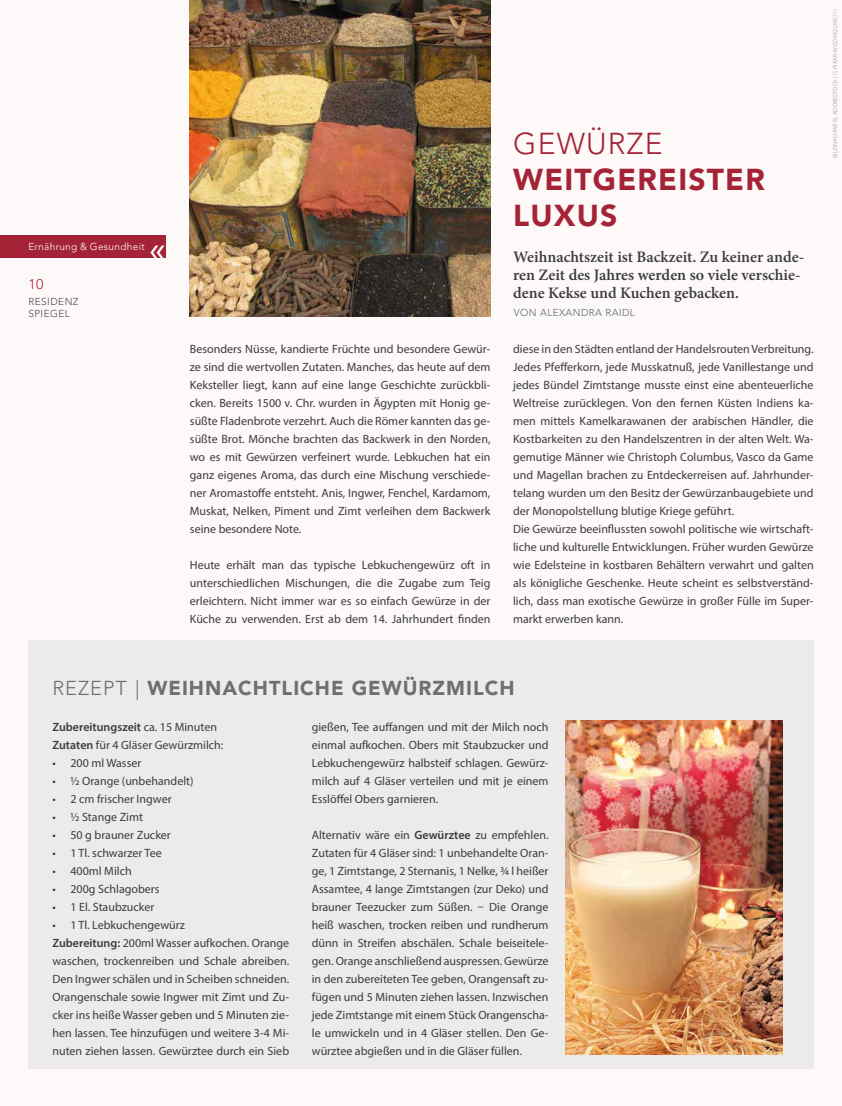
<style>
.page{position:relative;width:842px;height:1106px;background:#fcf9f8}
.page>*{position:absolute;margin:0;border:0;box-sizing:border-box;transform-origin:0 0}
.t1{font:900 30px/36px "Avenir LT Std";letter-spacing:.04em;color:#a52336}
.t2{font:300 30px "Avenir LT Std";letter-spacing:.04em;color:#a52336}
.t3{font:900 20px "Avenir LT Std";letter-spacing:.05em;color:#706f6f}
.t4{font:600 16px/18px "Minion Pro";color:#3c3c3b}
.t5{font:300 14px "Avenir LT Std";color:#a52336}
.t6{font:12px/18px "Myriad Pro";color:#3c3c3b;text-align:justify}
.t7{font:300 10px "Avenir LT Std";letter-spacing:.035em;color:#fff}
.t8{font:300 10px "Avenir LT Std";letter-spacing:.04em;color:#5b6770}
.t9{font:300 10px/12px "Avenir LT Std";letter-spacing:.05em;color:#4d4947}
.t10{font:6px "Myriad Pro";letter-spacing:.02em;color:#b3b2b2}
.s1{font-weight:300}
.s2{font-weight:600}
</style>
<div class="page">
<img style="left:190px;top:0;width:300px;height:317px">
<div style="left:28px;top:640px;width:786px;height:429px;background:#eceaeb"></div>
<img style="left:566px;top:720px;width:216px;height:334px">
<div style="left:0;top:235px;width:166px;height:22px;background:#a52336"></div>
<svg style="left:151px;top:257px;width:14px;height:1px"></svg>
<p class="t7" style="left:28px;top:241px;width:34px">Thema</p>
<p class="t5" style="left:28px;top:276px;width:17px">10</p>
<p class="t9" style="left:28px;top:295px;width:52px">RESIDENZ<br>SPIEGEL</p>
<p class="t7" style="left:28px;top:241px;width:118px">Ernährung &amp; Gesundheit</p>
<p class="t6" style="left:190px;top:339px;width:302px">Besonders Nüsse, kandierte Früchte und besondere Gewür&shy;ze sind die wertvollen Zutaten. Manches, das heute auf dem Keksteller liegt, kann auf eine lange Geschichte zurückbli&shy;cken. Bereits 1500 v. Chr. wurden in Ägypten mit Honig ge&shy;süßte Fladenbrote verzehrt. Auch die Römer kannten das ge&shy;süßte Brot. Mönche brachten das Backwerk in den Norden, wo es mit Gewürzen verfeinert wurde. Lebkuchen hat ein ganz eigenes Aroma, das durch eine Mischung verschiede&shy;ner Aromastoffe entsteht. Anis, Ingwer, Fenchel, Kardamom, Muskat, Nelken, Piment und Zimt verleihen dem Backwerk seine besondere Note.</p>
<p class="t6" style="left:190px;top:555px;width:302px">Heute erhält man das typische Lebkuchengewürz oft in unterschiedlichen Mischungen, die die Zugabe zum Teig erleichtern. Nicht immer war es so einfach Gewürze in der Küche zu verwenden. Erst ab dem 14. Jahrhundert finden</p>
<h1 class="t2" style="left:513px;top:126px;width:151px">GEWÜRZE</h1>
<h1 class="t1" style="left:513px;top:162px;width:253px">WEITGEREISTER<br>LUXUS</h1>
<h3 class="t4" style="left:513px;top:248px;width:293px">Weihnachtszeit ist Backzeit. Zu keiner ande&shy;ren Zeit des Jahres werden so viele verschie&shy;dene Kekse und Kuchen gebacken.</h3>
<p class="t8" style="left:514px;top:307px;width:122px">VON ALEXANDRA RAIDL</p>
<p class="t6" style="left:513px;top:339px;width:302px;text-align:left">diese in den Städten entland der Handelsrouten Verbreitung.<br>Jedes Pfefferkorn, jede Musskatnuß, jede Vanillestange und jedes Bündel Zimtstange musste einst eine abenteuerliche Weltreise zurücklegen. Von den fernen Küsten Indiens ka&shy;men mittels Kamelkarawanen der arabischen Händler, die Kostbarkeiten zu den Handelszentren in der alten Welt. Wa&shy;gemutige Männer wie Christoph Columbus, Vasco da Game und Magellan brachen zu Entdeckerreisen auf. Jahrhunder&shy;telang wurden um den Besitz der Gewürzanbaugebiete und der Monopolstellung blutige Kriege geführt.<br>Die Gewürze beeinflussten sowohl politische wie wirtschaft&shy;liche und kulturelle Entwicklungen. Früher wurden Gewürze wie Edelsteine in kostbaren Behältern verwahrt und galten als königliche Geschenke. Heute scheint es selbstverständ&shy;lich, dass man exotische Gewürze in großer Fülle im Super&shy;markt erwerben kann.</p>
<p class="t10" style="left:831px;top:158px;width:151px;rotate:-90deg">BILDNACHWEIS: ADOBESTOCK (1), PIXABAY.COM(2),MC (1)</p>
<h2 class="t3" style="left:52px;top:675px;width:464px"><span class="s1">REZEPT |</span> WEIHNACHTLICHE GEWÜRZMILCH</h2>
<p class="t6" style="left:52px;top:717px;width:172px"><span class="s2">Zubereitungszeit</span> ca. 15 Minuten<br><span class="s2">Zutaten</span> für 4 Gläser Gewürzmilch:</p>
<p class="t6" style="left:52px;top:753px;width:90px">• 200 ml Wasser</p>
<p class="t6" style="left:52px;top:771px;width:143px">• ½ Orange (unbehandelt)</p>
<p class="t6" style="left:52px;top:789px;width:121px">• 2 cm frischer Ingwer</p>
<p class="t6" style="left:52px;top:807px;width:92px">• ½ Stange Zimt</p>
<p class="t6" style="left:52px;top:825px;width:120px">• 50 g brauner Zucker</p>
<p class="t6" style="left:52px;top:843px;width:111px">• 1 Tl. schwarzer Tee</p>
<p class="t6" style="left:52px;top:861px;width:81px">• 400ml Milch</p>
<p class="t6" style="left:52px;top:879px;width:109px">• 200g Schlagobers</p>
<p class="t6" style="left:52px;top:897px;width:104px">• 1 El. Staubzucker</p>
<p class="t6" style="left:52px;top:915px;width:238px;text-align:left">• 1 Tl. Lebkuchengewürz<br><span class="s2">Zubereitung:</span> 200ml Wasser aufkochen. Orange waschen, trockenreiben und Schale abreiben.<br>Den Ingwer schälen und in Scheiben schneiden.<br>Orangenschale sowie Ingwer mit Zimt und Zu&shy;cker ins heiße Wasser geben und 5 Minuten zie&shy;hen lassen. Tee hinzufügen und weitere 3-4 Mi&shy;nuten ziehen lassen. Gewürztee durch ein Sieb</p>
<p class="t6" style="left:312px;top:717px;width:238px">gießen, Tee auffangen und mit der Milch noch einmal aufkochen. Obers mit Staubzucker und Lebkuchengewürz halbsteif schlagen. Gewürz&shy;milch auf 4 Gläser verteilen und mit je einem Esslöffel Obers garnieren.</p>
<p class="t6" style="left:312px;top:825px;width:238px">Alternativ wäre ein <span class="s2">Gewürztee</span> zu empfehlen.<br>Zutaten für 4 Gläser sind: 1 unbehandelte Oran&shy;ge, 1 Zimtstange, 2 Sternanis, 1 Nelke, ¾ l heißer Assamtee, 4 lange Zimtstangen (zur Deko) und brauner Teezucker zum Süßen. – Die Orange heiß waschen, trocken reiben und rundherum dünn in Streifen abschälen. Schale beiseitele&shy;gen. Orange anschließend auspressen. Gewürze in den zubereiteten Tee geben, Orangensaft zu&shy;fügen und 5 Minuten ziehen lassen. Inzwischen jede Zimtstange mit einem Stück Orangenscha&shy;le umwickeln und in 4 Gläser stellen. Den Ge&shy;würztee abgießen und in die Gläser füllen.</p>
</div>
